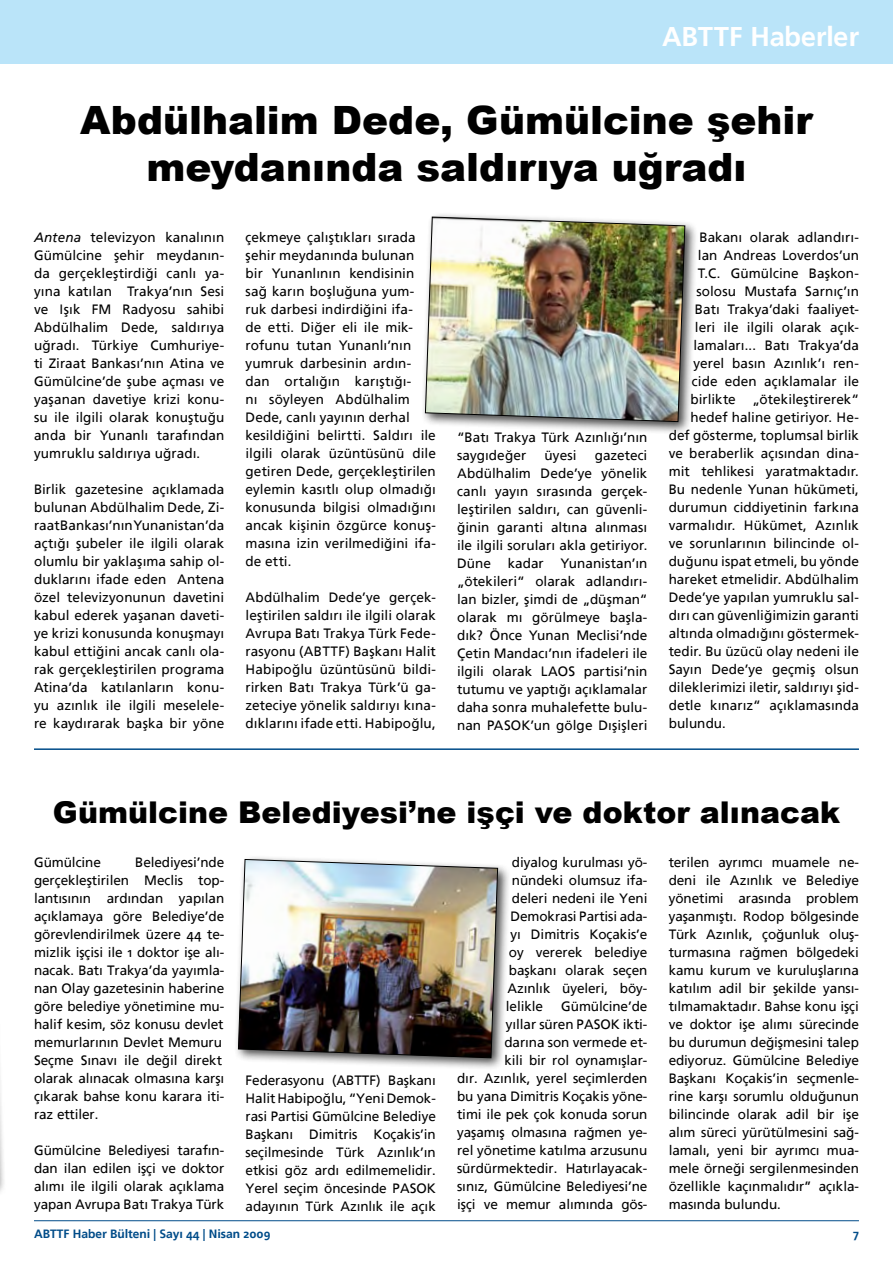
<style>
.page{position:relative;width:893px;height:1263px;background:#fff}
.page>*{position:absolute;margin:0;border:0;box-sizing:border-box;transform-origin:0 0}
.t1{font:900 39px/46.8px "Arial";color:#000;text-align:center}
.t2{font:900 30px "Arial";color:#000}
.t3{font:700 27px "Frutiger Linotype";letter-spacing:-.005em;color:#fff}
.t4{font:13.5px/18px "Frutiger Linotype";color:#000;text-align:justify}
.t5{font:700 12px "Frutiger Linotype";color:#004c89}
.s1{font-style:italic}
</style>
<div class="page">
<div style="left:0;top:0;width:893px;height:64px;background:#bae4f9"></div>
<hr style="left:34px;top:1220px;width:825px;height:1px;background:#004c89">
<div style="left:233px;top:854px;width:285px;height:225px;background:#000;opacity:.75"></div>
<img style="left:238px;top:859px;width:260px;height:199px">
<div style="left:420px;top:212px;width:285px;height:229px;background:#000;opacity:.75"></div>
<img style="left:425px;top:217px;width:260px;height:205px">
<hr style="left:34px;top:748px;width:825px;height:2px;background:#004c89">
<h3 class="t3" style="left:662px;top:21px;width:198px">ABTTF Haberler</h3>
<h1 class="t1" style="left:80px;top:96px;width:734px">Abdülhalim Dede, Gümülcine şehir meydanında saldırıya uğradı</h1>
<p class="t4" style="left:34px;top:228px;width:192px"><span class="s1">Antena</span> televizyon kanalının Gümülcine şehir meydanın&shy;da gerçekleştirdiği canlı ya&shy;yına katılan Trakya’nın Sesi ve Işık FM Radyosu sahibi Abdülhalim Dede, saldırıya uğradı. Türkiye Cumhuriye&shy;ti Ziraat Bankası’nın Atina ve Gümülcine’de şube açması ve yaşanan davetiye krizi konu&shy;su ile ilgili olarak konuştuğu anda bir Yunanlı tarafından yumruklu saldırıya uğradı.</p>
<p class="t4" style="left:34px;top:480px;width:192px">Birlik gazetesine açıklamada bulunan Abdülhalim Dede, Zi&shy;raat Bankası’nın Yunanistan’da açtığı şubeler ile ilgili olarak olumlu bir yaklaşıma sahip ol&shy;duklarını ifade eden Antena özel televizyonunun davetini kabul ederek yaşanan daveti&shy;ye krizi konusunda konuşmayı kabul ettiğini ancak canlı ola&shy;rak gerçekleştirilen programa Atina’da katılanların konu&shy;yu azınlık ile ilgili meselele&shy;re kaydırarak başka bir yöne</p>
<p class="t4" style="left:246px;top:228px;width:192px;text-align:left">çekmeye çalıştıkları sırada şehir meydanında bulunan<br>bir Yunanlının kendisinin sağ karın boşluğuna yum&shy;ruk darbesi indirdiğini ifa-<br>de etti. Diğer eli ile mik&shy;rofunu tutan Yunanlı’nın yumruk darbesinin ardın&shy;dan ortalığın karıştığı-<br>nı söyleyen Abdülhalim<br>Dede, canlı yayının derhal kesildiğini belirtti. Saldırı ile ilgili olarak üzüntüsünü dile getiren Dede, gerçekleştirilen eylemin kasıtlı olup olmadığı konusunda bilgisi olmadığını ancak kişinin özgürce konuş&shy;masına izin verilmediğini ifa&shy;de etti.</p>
<p class="t4" style="left:246px;top:588px;width:192px">Abdülhalim Dede’ye gerçek&shy;leştirilen saldırı ile ilgili olarak Avrupa Batı Trakya Türk Fede&shy;rasyonu (ABTTF) Başkanı Halit Habipoğlu üzüntüsünü bildi&shy;rirken Batı Trakya Türk’ü ga&shy;zeteciye yönelik saldırıyı kına&shy;dıklarını ifade etti. Habipoğlu,</p>
<p class="t4" style="left:457px;top:428px;width:192px">“Batı Trakya Türk Azınlığı’nın saygıdeğer</p>
<p class="t4" style="left:457px;top:446px;width:192px;text-indent:138px">gazeteci Abdülhalim Dede’ye yönelik canlı yayın sırasında gerçek&shy;leştirilen saldırı, can güvenli&shy;ğinin garanti altına alınması ile ilgili soruları akla getiriyor.<br>Düne kadar Yunanistan’ın „ötekileri“ olarak adlandırı&shy;lan bizler, şimdi de „düşman“ olarak mı görülmeye başla&shy;dık? Önce Yunan Meclisi’nde Çetin Mandacı’nın ifadeleri ile ilgili olarak LAOS partisi’nin tutumu ve yaptığı açıklamalar daha sonra muhalefette bulu&shy;nan PASOK’un gölge Dışişleri</p>
<p class="t4" style="left:545px;top:446px;width:33px">üyesi</p>
<p class="t4" style="left:699px;top:228px;width:161px">Bakanı olarak adlandırı-</p>
<p class="t4" style="left:698px;top:246px;width:163px">lan Andreas Loverdos’un</p>
<p class="t4" style="left:698px;top:264px;width:163px">T.C. Gümülcine Başkon-</p>
<p class="t4" style="left:696px;top:282px;width:164px">solosu Mustafa Sarnıç’ın</p>
<p class="t4" style="left:695px;top:300px;width:166px">Batı Trakya’daki faaliyet-</p>
<p class="t4" style="left:695px;top:318px;width:166px">leri ile ilgili olarak açık-</p>
<p class="t4" style="left:693px;top:336px;width:167px">lamaları... Batı Trakya’da</p>
<p class="t4" style="left:693px;top:354px;width:167px">yerel basın Azınlık’ı ren-</p>
<p class="t4" style="left:692px;top:372px;width:169px">cide eden açıklamalar ile</p>
<p class="t4" style="left:690px;top:390px;width:170px">birlikte „ötekileştirerek“</p>
<p class="t4" style="left:690px;top:408px;width:170px">hedef haline getiriyor. He-</p>
<p class="t4" style="left:669px;top:426px;width:192px">def gösterme, toplumsal birlik</p>
<p class="t4" style="left:669px;top:444px;width:192px">ve beraberlik açısından dina-</p>
<p class="t4" style="left:669px;top:462px;width:192px">mit tehlikesi yaratmaktadır.</p>
<p class="t4" style="left:669px;top:480px;width:192px">Bu nedenle Yunan hükümeti,</p>
<p class="t4" style="left:669px;top:498px;width:192px">durumun ciddiyetinin farkına</p>
<p class="t4" style="left:669px;top:516px;width:192px">varmalıdır. Hükümet, Azınlık</p>
<p class="t4" style="left:669px;top:534px;width:192px">ve sorunlarının bilincinde ol-</p>
<p class="t4" style="left:669px;top:552px;width:192px">duğunu ispat etmeli, bu yönde</p>
<p class="t4" style="left:669px;top:570px;width:192px">hareket etmelidir. Abdülhalim</p>
<p class="t4" style="left:669px;top:588px;width:192px">Dede’ye yapılan yumruklu sal-</p>
<p class="t4" style="left:669px;top:606px;width:192px">dırı can güvenliğimizin garanti</p>
<p class="t4" style="left:669px;top:624px;width:192px">altında olmadığını göstermek-</p>
<p class="t4" style="left:669px;top:642px;width:192px">tedir. Bu üzücü olay nedeni ile</p>
<p class="t4" style="left:669px;top:660px;width:192px">Sayın Dede’ye geçmiş olsun</p>
<p class="t4" style="left:669px;top:678px;width:192px">dileklerimizi iletir, saldırıyı şid-</p>
<p class="t4" style="left:669px;top:696px;width:192px">detle kınarız“ açıklamasında</p>
<p class="t4" style="left:669px;top:714px;width:59px">bulundu.</p>
<h2 class="t2" style="left:53px;top:790px;width:789px">Gümülcine Belediyesi’ne işçi ve doktor alınacak</h2>
<p class="t4" style="left:34px;top:853px;width:68px">Gümülcine</p>
<p class="t4" style="left:669px;top:853px;width:192px">terilen ayrımcı muamele ne&shy;deni ile Azınlık ve Belediye yönetimi arasında problem yaşanmıştı. Rodop bölgesinde Türk Azınlık, çoğunluk oluş&shy;turmasına rağmen bölgedeki kamu kurum ve kuruluşlarına katılım adil bir şekilde yansı&shy;tılmamaktadır. Bahse konu işçi ve doktor işe alımı sürecinde bu durumun değişmesini talep ediyoruz. Gümülcine Belediye Başkanı Koçakis’in seçmenle&shy;rine karşı sorumlu olduğunun bilincinde olarak adil bir işe alım süreci yürütülmesini sağ&shy;lamalı, yeni bir ayrımcı mua&shy;mele örneği sergilenmesinden özellikle kaçınmalıdır” açıkla&shy;masında bulundu.</p>
<p class="t4" style="left:512px;top:853px;width:137px">diyalog kurulması yö-</p>
<p class="t4" style="left:512px;top:871px;width:137px">nündeki olumsuz ifa-</p>
<p class="t4" style="left:512px;top:889px;width:137px">deleri nedeni ile Yeni</p>
<p class="t4" style="left:510px;top:907px;width:138px">Demokrasi Partisi ada-</p>
<p class="t4" style="left:510px;top:925px;width:139px">yı Dimitris Koçakis’e</p>
<p class="t4" style="left:509px;top:943px;width:140px">oy vererek belediye</p>
<p class="t4" style="left:509px;top:961px;width:140px">başkanı olarak seçen</p>
<p class="t4" style="left:507px;top:979px;width:142px">Azınlık üyeleri, böy-</p>
<p class="t4" style="left:506px;top:997px;width:39px">lelikle</p>
<p class="t4" style="left:34px;top:853px;width:192px;text-align:left;text-indent:101px">Belediyesi’nde gerçekleştirilen Meclis top&shy;lantısının ardından yapılan açıklamaya göre Belediye’de görevlendirilmek üzere 44 te&shy;mizlik işçisi ile 1 doktor işe alı&shy;nacak. Batı Trakya’da yayımla&shy;nan Olay gazetesinin haberine göre belediye yönetimine mu&shy;halif kesim, söz konusu devlet memurlarının Devlet Memuru<br>Seçme Sınavı ile değil direkt olarak alınacak olmasına karşı çıkarak bahse konu karara iti&shy;raz ettiler.</p>
<p class="t4" style="left:34px;top:1141px;width:192px">Gümülcine Belediyesi tarafın&shy;dan ilan edilen işçi ve doktor alımı ile ilgili olarak açıklama yapan Avrupa Batı Trakya Türk</p>
<p class="t4" style="left:457px;top:997px;width:192px;text-align:right">Gümülcine’de<br>yıllar süren PASOK ikti-<br>darına son vermede et-<br>kili bir rol oynamışlar-<br>dır. Azınlık, yerel seçimlerden bu yana Dimitris Koçakis yöne&shy;timi ile pek çok konuda sorun yaşamış olmasına rağmen ye&shy;rel yönetime katılma arzusunu sürdürmektedir. Hatırlayacak&shy;sınız, Gümülcine Belediyesi’ne işçi ve memur alımında gös-</p>
<p class="t4" style="left:246px;top:1071px;width:192px">Federasyonu (ABTTF) Başkanı Halit Habipoğlu, “Yeni Demok&shy;rasi Partisi Gümülcine Belediye Başkanı Dimitris Koçakis’in seçilmesinde Türk Azınlık’ın etkisi göz ardı edilmemelidir.<br>Yerel seçim öncesinde PASOK adayının Türk Azınlık ile açık</p>
<p class="t5" style="left:34px;top:1226px;width:238px">ABTTF Haber Bülteni | Sayı 44 | Nisan 2009</p>
<p class="t5" style="left:853px;top:1226px;width:7px">7</p>
</div>
